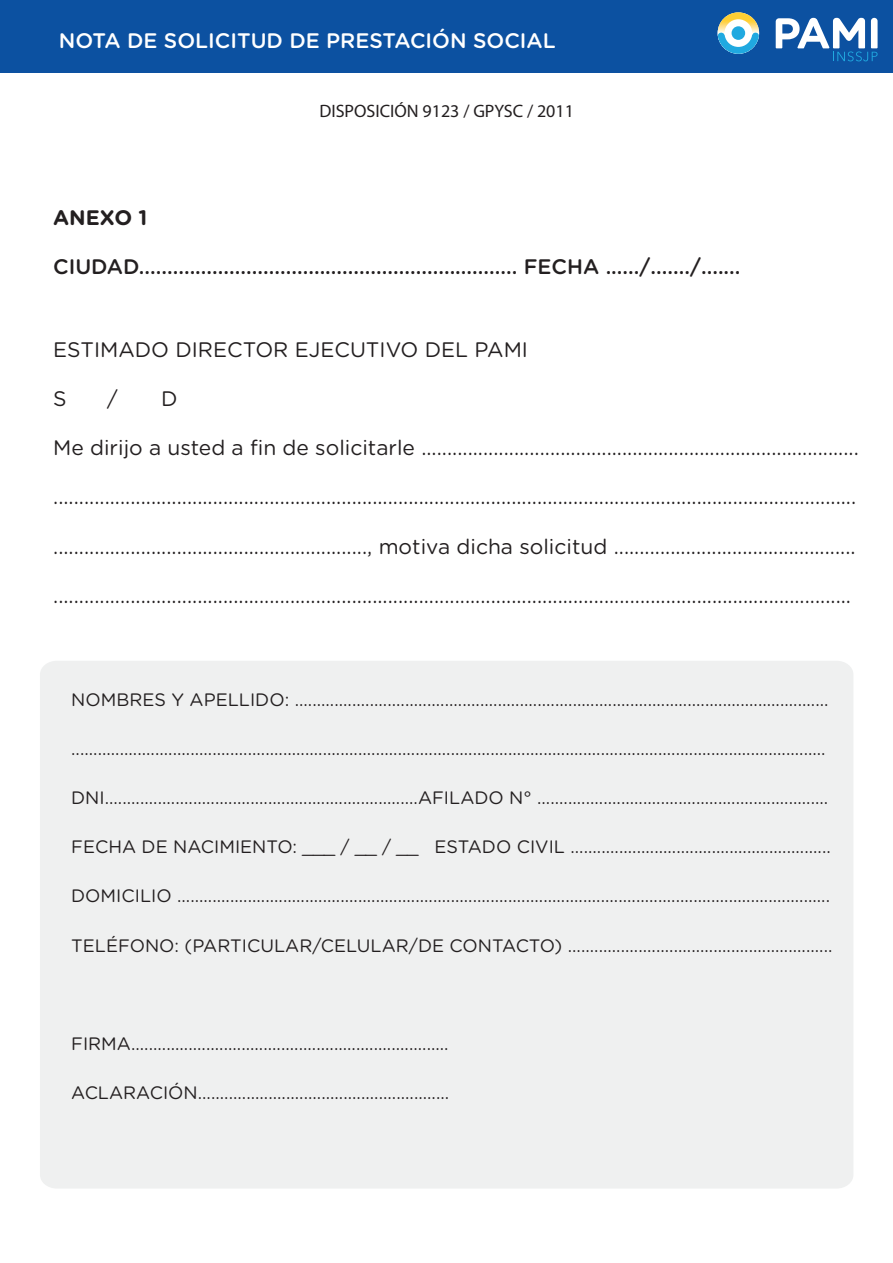
<style>
.page{position:relative;width:893px;height:1263px;background:#fff}
.page>*{position:absolute;margin:0;border:0;box-sizing:border-box;transform-origin:0 0}
.t1{font:21px "Gotham Rounded";color:#231f20}
.t2{font:500 21px "Gotham Rounded";color:#231f20}
.t3{font:500 21px "Gotham Rounded";color:#fff}
.t4{font:700 21px "Gotham Rounded";color:#231f20}
.t5{font:18px "Gotham Rounded";color:#231f20}
.t6{font:18px "Myriad Pro";color:#231f20}
</style>
<div class="page">
<div style="left:40px;top:661px;width:813px;height:527px;background:#eff0f0"></div>
<div style="left:0;top:0;width:892px;height:72px;background:#0c51a1"></div>
<svg style="left:775px;top:18px;width:102px;height:43px"></svg>
<svg style="left:717px;top:12px;width:42px;height:42px"></svg>
<p class="t3" style="left:59px;top:26px;width:498px">NOTA DE SOLICITUD DE PRESTACIÓN SOCIAL</p>
<p class="t6" style="left:319px;top:100px;width:256px">DISPOSICIÓN 9123 / GPYSC / 2011</p>
<p class="t4" style="left:53px;top:202px;width:96px">ANEXO 1</p>
<p class="t2" style="left:53px;top:251px;width:689px">CIUDAD................................................................... FECHA ....../......./.......</p>
<p class="t1" style="left:53px;top:335px;width:476px">ESTIMADO DIRECTOR EJECUTIVO DEL PAMI</p>
<p class="t1" style="left:53px;top:384px;width:15px">S</p>
<p class="t1" style="left:107px;top:384px;width:12px">/</p>
<p class="t1" style="left:161px;top:384px;width:18px">D</p>
<p class="t1" style="left:53px;top:433px;width:807px">Me dirijo a usted a fin de solicitarle .....................................................................................</p>
<p class="t1" style="left:53px;top:483px;width:804px">............................................................................................................................................................</p>
<p class="t1" style="left:53px;top:532px;width:804px">............................................................., motiva dicha solicitud ...............................................</p>
<p class="t1" style="left:53px;top:581px;width:799px">...........................................................................................................................................................</p>
<p class="t5" style="left:71px;top:687px;width:758px">NOMBRES Y APELLIDO: .........................................................................................................................</p>
<p class="t5" style="left:71px;top:736px;width:756px">...........................................................................................................................................................................</p>
<p class="t5" style="left:71px;top:785px;width:758px">DNI.......................................................................AFILADO N° ..................................................................</p>
<p class="t5" style="left:71px;top:834px;width:761px">FECHA DE NACIMIENTO: ___ / __ / __ ESTADO CIVIL ...........................................................</p>
<p class="t5" style="left:71px;top:884px;width:760px">DOMICILIO ....................................................................................................................................................</p>
<p class="t5" style="left:71px;top:933px;width:762px">TELÉFONO: (PARTICULAR/CELULAR/DE CONTACTO) ............................................................</p>
<p class="t5" style="left:71px;top:1031px;width:379px">FIRMA........................................................................</p>
<p class="t5" style="left:71px;top:1080px;width:379px">ACLARACIÓN.........................................................</p>
</div>
